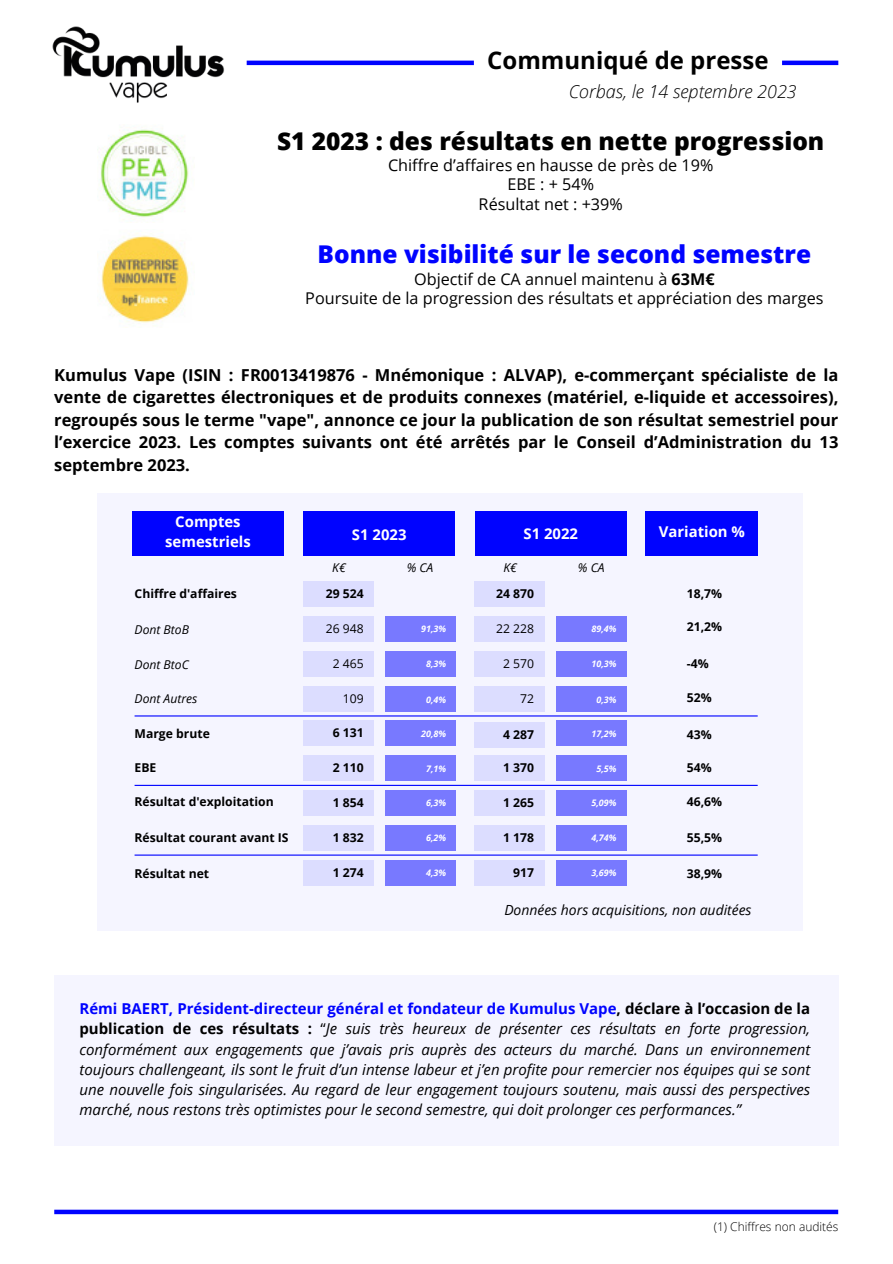
<style>
.page{position:relative;width:893px;height:1264px;background:#fff}
.page>*{position:absolute;margin:0;border:0;box-sizing:border-box;transform-origin:0 0}
.t1{font:800 24.45px "Open Sans";color:#000}
.t2{font:800 24.45px "Open Sans";color:#0003ff}
.t3{font:700 24px "Open Sans";color:#000}
.t4{font:italic 300 18px "Open Sans";color:#000}
.t5{font:700 16.5px/22.5px "Open Sans";color:#000;text-align:justify}
.t6{font:16.2px/19px "Open Sans";color:#000;text-align:center}
.t7{font:italic 15px/20.2px "Open Sans";color:#000;text-align:justify}
.t8{font:700 14.85px/20.2px "Open Sans";color:#fff;text-align:center}
.t9{font:italic 13.95px "Open Sans";color:#000}
.t10{font:700 12.15px "Open Sans";color:#000}
.t11{font:italic 12.15px "Open Sans";color:#000}
.t12{font:12.15px "Open Sans";color:#000}
.t13{font:300 12px "Open Sans";color:#000}
.t14{font:italic 700 9px "Open Sans";color:#fff}
.s1{font-weight:700}
.s2{font-weight:700;font-style:normal;color:#0003ff}
.s3{font-weight:700;font-style:normal}
.s4{font-style:normal}
</style>
<div class="page">
<hr style="left:782px;top:61px;width:56px;height:4px;background:#0003ff">
<hr style="left:247px;top:61px;width:227px;height:4px;background:#0003ff">
<div style="left:54px;top:1209px;width:784px;height:5px;background:#0003ff"></div>
<img style="left:52px;top:26px;width:173px;height:77px">
<img style="left:100px;top:233px;width:92px;height:90px">
<img style="left:100px;top:129px;width:89px;height:91px">
<div style="left:97px;top:493px;width:706px;height:437px;background:#f5f5ff"></div>
<div style="left:54px;top:975px;width:784px;height:170px;background:#f5f5ff"></div>
<div style="left:303px;top:651px;width:71px;height:25px;background:#dcddff"></div>
<div style="left:303px;top:686px;width:71px;height:26px;background:#dcddff"></div>
<div style="left:303px;top:720px;width:71px;height:26px;background:#dcddff"></div>
<div style="left:303px;top:755px;width:71px;height:26px;background:#dcddff"></div>
<div style="left:303px;top:790px;width:71px;height:25px;background:#dcddff"></div>
<div style="left:303px;top:825px;width:71px;height:25px;background:#dcddff"></div>
<div style="left:303px;top:859px;width:71px;height:26px;background:#dcddff"></div>
<div style="left:474px;top:651px;width:71px;height:25px;background:#dcddff"></div>
<div style="left:474px;top:686px;width:71px;height:25px;background:#dcddff"></div>
<div style="left:474px;top:722px;width:71px;height:26px;background:#dcddff"></div>
<div style="left:474px;top:755px;width:71px;height:26px;background:#dcddff"></div>
<div style="left:474px;top:790px;width:71px;height:25px;background:#dcddff"></div>
<div style="left:474px;top:825px;width:71px;height:25px;background:#dcddff"></div>
<div style="left:474px;top:859px;width:71px;height:26px;background:#dcddff"></div>
<div style="left:556px;top:616px;width:70px;height:25px;background:#7879ff"></div>
<div style="left:556px;top:651px;width:70px;height:25px;background:#7879ff"></div>
<div style="left:556px;top:686px;width:70px;height:25px;background:#7879ff"></div>
<div style="left:556px;top:720px;width:70px;height:26px;background:#7879ff"></div>
<div style="left:556px;top:755px;width:70px;height:26px;background:#7879ff"></div>
<div style="left:556px;top:790px;width:70px;height:25px;background:#7879ff"></div>
<div style="left:556px;top:825px;width:70px;height:25px;background:#7879ff"></div>
<div style="left:556px;top:859px;width:70px;height:26px;background:#7879ff"></div>
<div style="left:132px;top:511px;width:152px;height:45px;background:#0003ff"></div>
<div style="left:303px;top:511px;width:152px;height:45px;background:#0003ff"></div>
<div style="left:303px;top:581px;width:71px;height:26px;background:#dcddff"></div>
<div style="left:474px;top:581px;width:71px;height:26px;background:#dcddff"></div>
<div style="left:303px;top:616px;width:71px;height:25px;background:#dcddff"></div>
<div style="left:474px;top:616px;width:71px;height:25px;background:#dcddff"></div>
<div style="left:385px;top:616px;width:70px;height:25px;background:#7879ff"></div>
<div style="left:474px;top:511px;width:152px;height:45px;background:#0003ff"></div>
<div style="left:645px;top:511px;width:112px;height:45px;background:#0003ff"></div>
<hr style="left:134px;top:715px;width:623px;height:1px;background:#0003ff">
<hr style="left:134px;top:784px;width:623px;height:2px;background:#0003ff">
<hr style="left:134px;top:854px;width:623px;height:1px;background:#0003ff">
<div style="left:385px;top:651px;width:70px;height:25px;background:#7879ff"></div>
<div style="left:385px;top:686px;width:70px;height:25px;background:#7879ff"></div>
<div style="left:385px;top:720px;width:70px;height:26px;background:#7879ff"></div>
<div style="left:385px;top:755px;width:70px;height:26px;background:#7879ff"></div>
<div style="left:385px;top:790px;width:70px;height:25px;background:#7879ff"></div>
<div style="left:385px;top:825px;width:70px;height:25px;background:#7879ff"></div>
<div style="left:385px;top:859px;width:70px;height:26px;background:#7879ff"></div>
<h2 class="t3" style="left:487px;top:44px;width:283px">Communiqué de presse</h2>
<p class="t4" style="left:569px;top:79px;width:229px">Corbas, le 14 septembre 2023</p>
<h1 class="t1" style="left:277px;top:122px;width:548px">S1 2023 : des résultats en nette progression</h1>
<p class="t6" style="left:388px;top:155px;width:327px">Chiffre d’affaires en hausse de près de 19%<br>EBE : + 54%<br>Résultat net : +39%</p>
<h1 class="t2" style="left:317px;top:236px;width:495px">Bonne visibilité sur le second semestre</h1>
<p class="t6" style="left:305px;top:269px;width:519px">Objectif de CA annuel maintenu à <span class="s1">63M€<br></span>Poursuite de la progression des résultats et appréciation des marges</p>
<p class="t5" style="left:54px;top:363px;width:785px">Kumulus Vape (ISIN : FR0013419876 - Mnémonique : ALVAP), e-commerçant spécialiste de la vente de cigarettes électroniques et de produits connexes (matériel, e-liquide et accessoires), regroupés sous le terme "vape", annonce ce jour la publication de son résultat semestriel pour l’exercice 2023. Les comptes suivants ont été arrêtés par le Conseil d’Administration du 13 septembre 2023.</p>
<p class="t8" style="left:165px;top:510px;width:87px">Comptes semestriels</p>
<p class="t10" style="left:134px;top:585px;width:104px">Chiffre d'affaires</p>
<p class="t11" style="left:134px;top:621px;width:56px">Dont BtoB</p>
<p class="t11" style="left:134px;top:656px;width:56px">Dont BtoC</p>
<p class="t11" style="left:134px;top:690px;width:64px">Dont Autres</p>
<p class="t10" style="left:134px;top:724px;width:77px">Marge brute</p>
<p class="t10" style="left:134px;top:759px;width:23px">EBE</p>
<p class="t10" style="left:134px;top:793px;width:141px">Résultat d'exploitation</p>
<p class="t10" style="left:134px;top:829px;width:156px">Résultat courant avant IS</p>
<p class="t10" style="left:134px;top:864px;width:76px">Résultat net</p>
<p class="t8" style="left:352px;top:524px;width:56px">S1 2023</p>
<p class="t8" style="left:523px;top:522px;width:56px">S1 2022</p>
<p class="t8" style="left:658px;top:521px;width:88px">Variation %</p>
<p class="t11" style="left:406px;top:559px;width:28px">% CA</p>
<p class="t11" style="left:578px;top:559px;width:28px">% CA</p>
<p class="t11" style="left:332px;top:559px;width:15px">K€</p>
<p class="t10" style="left:326px;top:585px;width:39px">29 524</p>
<p class="t10" style="left:496px;top:585px;width:39px">24 870</p>
<p class="t10" style="left:686px;top:585px;width:37px">18,7%</p>
<p class="t11" style="left:503px;top:559px;width:15px">K€</p>
<p class="t12" style="left:326px;top:620px;width:39px">26 948</p>
<p class="t12" style="left:496px;top:620px;width:39px">22 228</p>
<p class="t12" style="left:333px;top:655px;width:33px">2 465</p>
<p class="t12" style="left:503px;top:655px;width:33px">2 570</p>
<p class="t12" style="left:343px;top:690px;width:22px">109</p>
<p class="t12" style="left:520px;top:690px;width:15px">72</p>
<p class="t10" style="left:333px;top:724px;width:32px">6 131</p>
<p class="t10" style="left:503px;top:726px;width:32px">4 287</p>
<p class="t10" style="left:333px;top:759px;width:32px">2 110</p>
<p class="t10" style="left:503px;top:759px;width:32px">1 370</p>
<p class="t10" style="left:333px;top:794px;width:32px">1 854</p>
<p class="t10" style="left:503px;top:794px;width:32px">1 265</p>
<p class="t10" style="left:333px;top:829px;width:32px">1 832</p>
<p class="t10" style="left:503px;top:829px;width:32px">1 178</p>
<p class="t10" style="left:333px;top:863px;width:32px">1 274</p>
<p class="t10" style="left:513px;top:863px;width:22px">917</p>
<p class="t14" style="left:421px;top:622px;width:27px">91,3%</p>
<p class="t14" style="left:591px;top:622px;width:27px">89,4%</p>
<p class="t14" style="left:426px;top:657px;width:22px">8,3%</p>
<p class="t14" style="left:591px;top:657px;width:27px">10,3%</p>
<p class="t14" style="left:426px;top:693px;width:22px">0,4%</p>
<p class="t14" style="left:596px;top:693px;width:22px">0,3%</p>
<p class="t14" style="left:421px;top:727px;width:27px">20,8%</p>
<p class="t14" style="left:591px;top:727px;width:27px">17,2%</p>
<p class="t14" style="left:426px;top:762px;width:22px">7,1%</p>
<p class="t14" style="left:596px;top:762px;width:22px">5,5%</p>
<p class="t14" style="left:426px;top:796px;width:22px">6,3%</p>
<p class="t14" style="left:591px;top:796px;width:27px">5,09%</p>
<p class="t14" style="left:426px;top:831px;width:22px">6,2%</p>
<p class="t14" style="left:591px;top:831px;width:27px">4,74%</p>
<p class="t14" style="left:426px;top:866px;width:22px">4,3%</p>
<p class="t14" style="left:591px;top:866px;width:27px">3,69%</p>
<p class="t10" style="left:686px;top:618px;width:37px">21,2%</p>
<p class="t10" style="left:686px;top:655px;width:23px">-4%</p>
<p class="t10" style="left:686px;top:689px;width:26px">52%</p>
<p class="t10" style="left:686px;top:726px;width:26px">43%</p>
<p class="t10" style="left:686px;top:759px;width:26px">54%</p>
<p class="t10" style="left:686px;top:793px;width:37px">46,6%</p>
<p class="t10" style="left:686px;top:829px;width:37px">55,5%</p>
<p class="t10" style="left:686px;top:864px;width:37px">38,9%</p>
<p class="t9" style="left:504px;top:900px;width:249px">Données hors acquisitions, non auditées</p>
<p class="t7" style="left:79px;top:998px;width:732px"><span class="s2">Rémi BAERT, Président-directeur général et fondateur de Kumulus Vape</span><span class="s3">, déclare à l’occasion de la publication de ces résultats :</span> <span class="s4">“</span>Je suis très heureux de présenter ces résultats en forte progression, conformément aux engagements que j’avais pris auprès des acteurs du marché. Dans un environnement toujours challengeant, ils sont le fruit d’un intense labeur et j’en profite pour remercier nos équipes qui se sont une nouvelle fois singularisées. Au regard de leur engagement toujours soutenu, mais aussi des perspectives marché, nous restons très optimistes pour le second semestre, qui doit prolonger ces performances.”</p>
<p class="t13" style="left:713px;top:1218px;width:126px">(1) Chiffres non audités</p>
</div>
